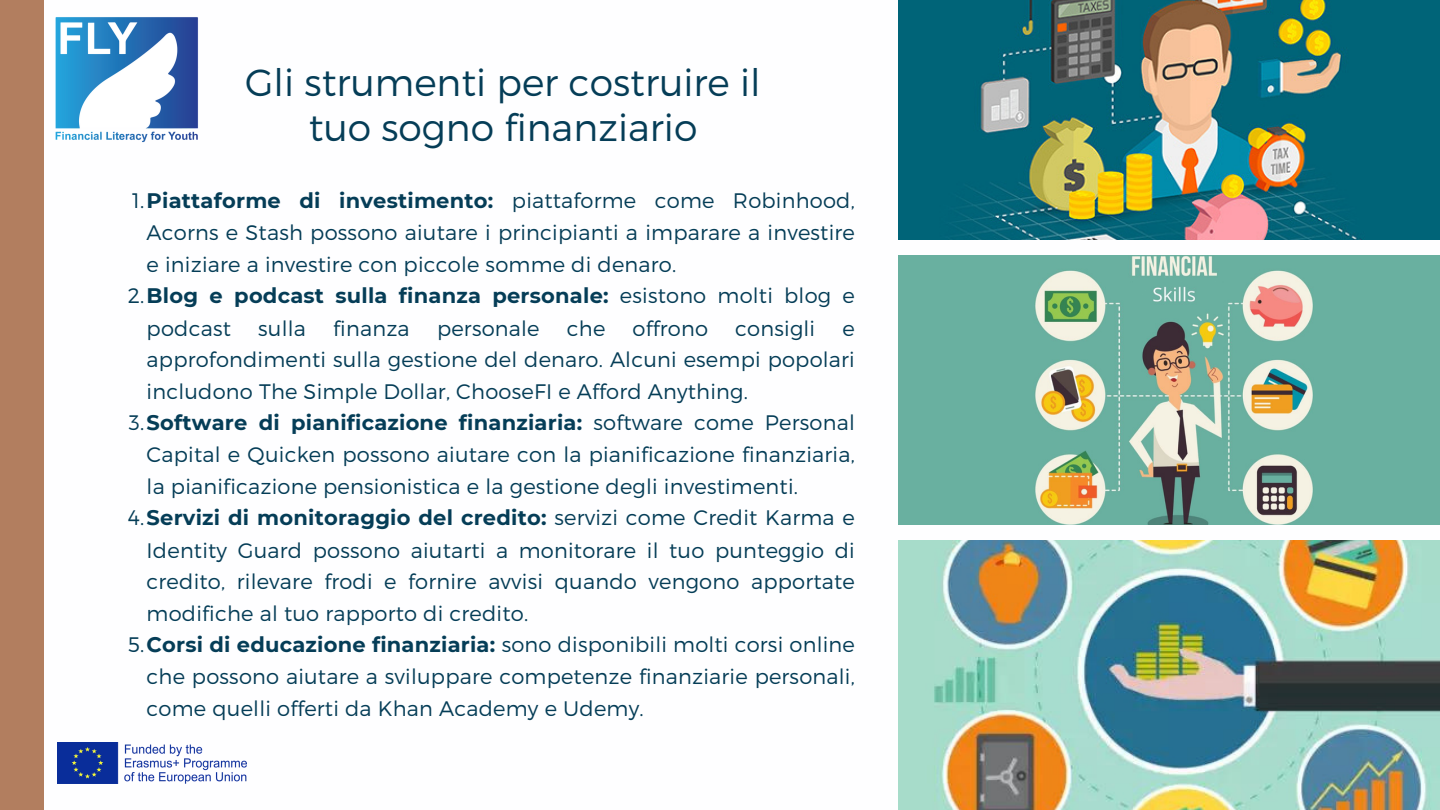
<style>
.page{position:relative;width:1440px;height:810px;background:#fff}
.page>*{position:absolute;margin:0;border:0;box-sizing:border-box;transform-origin:0 0}
.t1{font:300 37.8px/45px "Montserrat";color:#053d57;text-align:center}
.t2{font:300 21px/31.9px "Montserrat";letter-spacing:.01em;color:#053d57;text-align:justify}
.t3{font:700 21px/32.2px "Montserrat";letter-spacing:.01em;color:#053d57}
.s1{font-weight:700}
.s2{font-weight:300}
</style>
<div class="page">
<div style="left:0;top:0;width:44px;height:810px;background:#b27e5f"></div>
<img style="left:898px;top:0;width:542px;height:240px">
<img style="left:898px;top:255px;width:542px;height:270px">
<img style="left:898px;top:540px;width:542px;height:270px">
<img style="left:57px;top:742px;width:190px;height:41px">
<img style="left:55px;top:17px;width:144px;height:126px">
<p class="t1" style="left:245px;top:58px;width:517px">Gli strumenti per costruire il tuo sogno finanziario</p>
<p class="t2" style="left:147px;top:184px;width:710px;text-indent:-14px">1.<span class="s1">Piattaforme di investimento:</span> piattaforme come Robinhood, Acorns e Stash possono aiutare i principianti a imparare a investire e iniziare a investire con piccole somme di denaro.</p>
<p class="t3" style="left:147px;top:280px;width:710px;text-indent:-19px"><span class="s2">2.</span>Blog e podcast sulla finanza personale: <span class="s2">esistono molti blog e podcast</span></p>
<p class="t2" style="left:258px;top:311px;width:49px">sulla</p>
<p class="t2" style="left:333px;top:311px;width:78px">finanza</p>
<p class="t2" style="left:437px;top:311px;width:104px">personale</p>
<p class="t2" style="left:567px;top:311px;width:40px">che</p>
<p class="t2" style="left:633px;top:311px;width:77px">offrono</p>
<p class="t2" style="left:735px;top:311px;width:81px">consigli</p>
<p class="t2" style="left:147px;top:311px;width:710px;line-height:31.5px;text-indent:696px">e approfondimenti sulla gestione del denaro. Alcuni esempi popolari includono The Simple Dollar, ChooseFI e Afford Anything.</p>
<p class="t2" style="left:147px;top:406px;width:710px;text-indent:-18px">3.<span class="s1">Software di pianificazione finanziaria:</span> software come Personal Capital e Quicken possono aiutare con la pianificazione finanziaria, la pianificazione pensionistica e la gestione degli investimenti.</p>
<p class="t2" style="left:147px;top:501px;width:710px;text-indent:-19px">4.<span class="s1">Servizi di monitoraggio del credito:</span> servizi come Credit Karma e Identity Guard possono aiutarti a monitorare il tuo punteggio di credito, rilevare frodi e fornire avvisi quando vengono apportate modifiche al tuo rapporto di credito.</p>
<p class="t2" style="left:147px;top:628px;width:710px;text-indent:-19px">5.<span class="s1">Corsi di educazione finanziaria:</span> sono disponibili molti corsi online che possono aiutare a sviluppare competenze finanziarie personali, come quelli offerti da Khan Academy e Udemy.</p>
</div>
